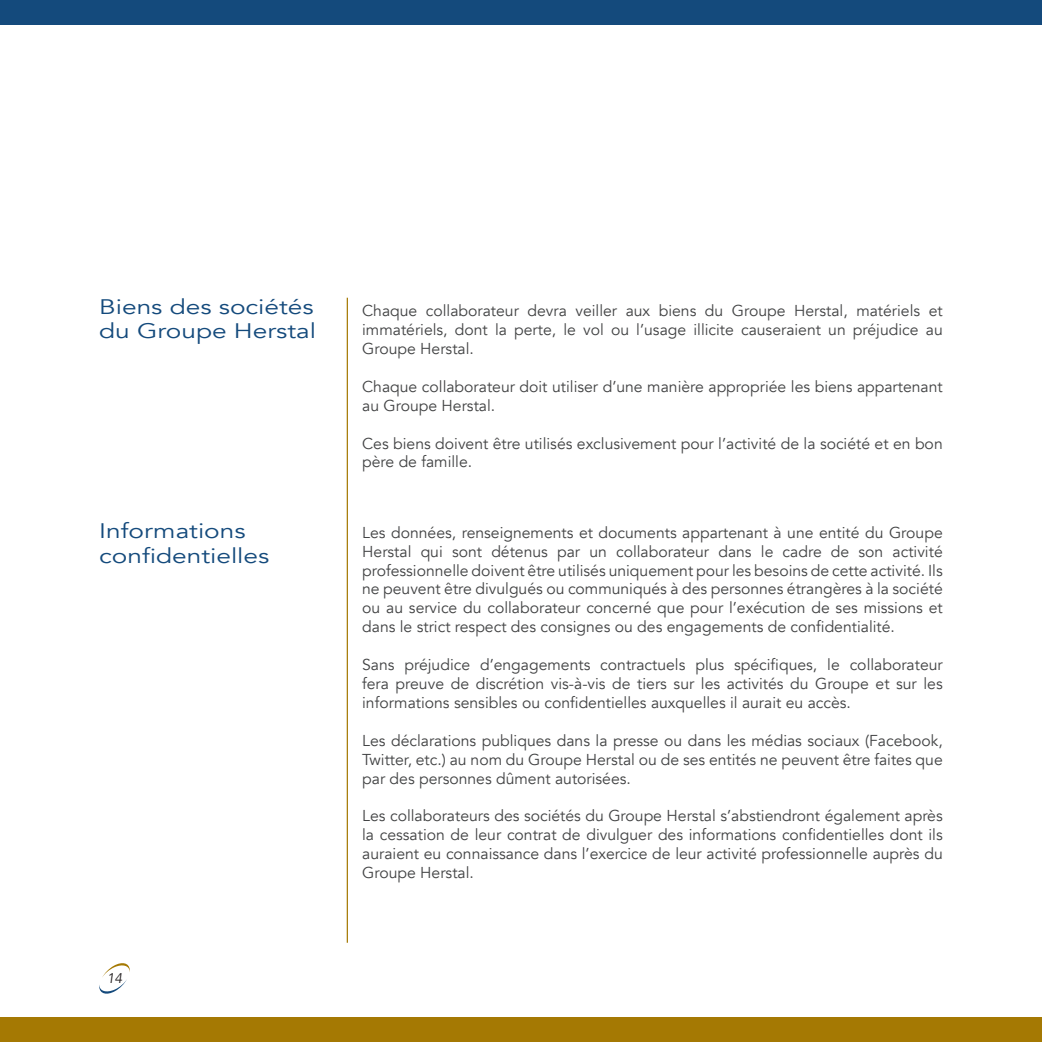
<style>
.page{position:relative;width:1042px;height:1042px;background:#fff}
.page>*{position:absolute;margin:0;border:0;box-sizing:border-box;transform-origin:0 0}
.t1{font:21px/24.5px "Avenir";color:#144a7c;scale:1.25 1}
.t2{font:15.75px/18.9px "Avenir";color:#414243;text-align:justify}
.t3{font:italic 14px "Avenir";color:#231f20}
</style>
<div class="page">
<div style="left:0;top:0;width:1042px;height:25px;background:#144a7c"></div>
<div style="left:0;top:1017px;width:1042px;height:25px;background:#a57903"></div>
<hr style="left:347px;top:298px;width:1px;height:645px;background:#a57903">
<svg style="left:99px;top:963px;width:31px;height:31px"></svg>
<h1 class="t1" style="left:99px;top:295px;width:175px">Biens des sociétés du Groupe Herstal</h1>
<h1 class="t1" style="left:99px;top:519px;width:138px">Informations confidentielles</h1>
<p class="t3" style="left:107px;top:970px;width:17px">14</p>
<p class="t2" style="left:362px;top:302px;width:582px">Chaque collaborateur devra veiller aux biens du Groupe Herstal, matériels et immatériels, dont la perte, le vol ou l’usage illicite causeraient un préjudice au Groupe Herstal.</p>
<p class="t2" style="left:362px;top:377px;width:582px">Chaque collaborateur doit utiliser d’une manière appropriée les biens appartenant au Groupe Herstal.</p>
<p class="t2" style="left:362px;top:434px;width:582px">Ces biens doivent être utilisés exclusivement pour l’activité de la société et en bon père de famille.</p>
<p class="t2" style="left:362px;top:523px;width:582px">Les données, renseignements et documents appartenant à une entité du Groupe Herstal qui sont détenus par un collaborateur dans le cadre de son activité professionnelle doivent être utilisés uniquement pour les besoins de cette activité. Ils ne peuvent être divulgués ou communiqués à des personnes étrangères à la société ou au service du collaborateur concerné que pour l’exécution de ses missions et dans le strict respect des consignes ou des engagements de confidentialité.</p>
<p class="t2" style="left:362px;top:655px;width:582px">Sans préjudice d’engagements contractuels plus spécifiques, le collaborateur fera preuve de discrétion vis-à-vis de tiers sur les activités du Groupe et sur les informations sensibles ou confidentielles auxquelles il aurait eu accès.</p>
<p class="t2" style="left:362px;top:731px;width:582px">Les déclarations publiques dans la presse ou dans les médias sociaux (Facebook, Twitter, etc.) au nom du Groupe Herstal ou de ses entités ne peuvent être faites que par des personnes dûment autorisées.</p>
<p class="t2" style="left:362px;top:807px;width:582px">Les collaborateurs des sociétés du Groupe Herstal s’abstiendront également après la cessation de leur contrat de divulguer des informations confidentielles dont ils auraient eu connaissance dans l’exercice de leur activité professionnelle auprès du Groupe Herstal.</p>
</div>
